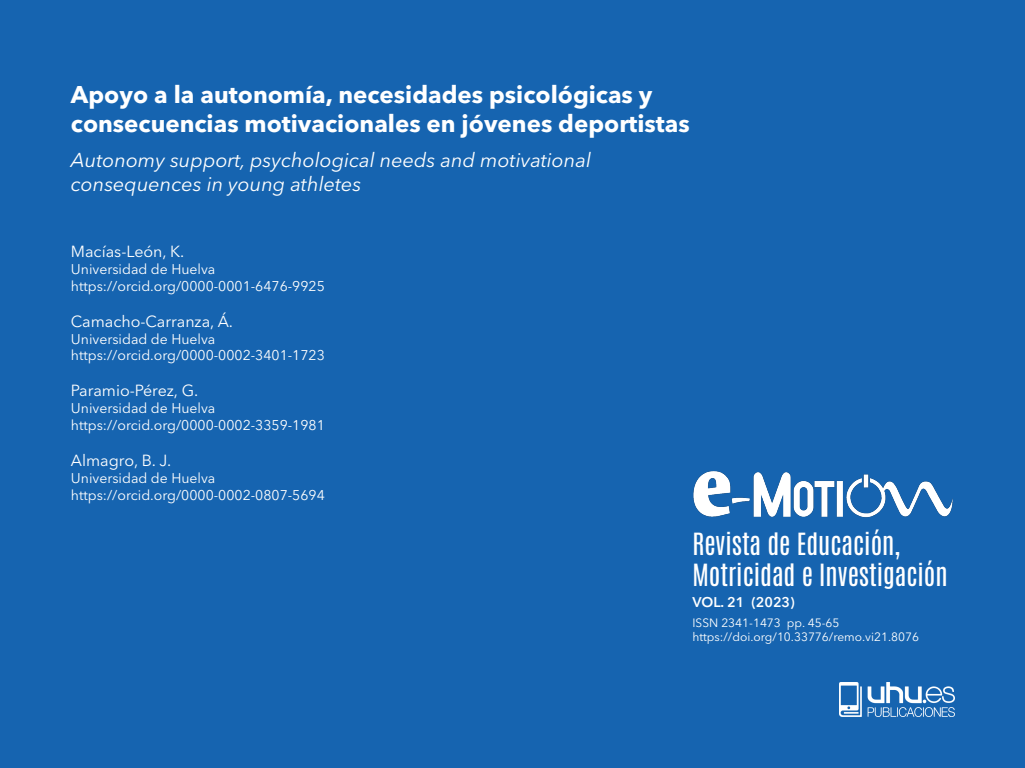
<style>
.page{position:relative;width:1025px;height:768px;background:#fff}
.page>*{position:absolute;margin:0;border:0;box-sizing:border-box;transform-origin:0 0}
.t1{font:26px/31.2px "Antonio";color:#fff}
.Titulo{font:700 24px/28.8px "Avenir Next LT Pro";color:#fff}
.Titulo_secundario{font:italic 20px/24px "Avenir Next LT Pro";color:#fff}
.universidad{font:16px "Avenir Next LT Pro";color:#fff}
.universidad-2{font:14px "Avenir Next LT Pro";color:#fff}
.t2{font:600 14px "Avenir Next LT Pro";color:#fff}
.t3{font:12px "Avenir Next LT Pro";color:#fff}
</style>
<div class="page">
<div style="left:0;top:0;width:1024px;height:768px;background:#1664b0"></div>
<img style="left:693px;top:471px;width:260px;height:47px">
<img style="left:839px;top:683px;width:114px;height:33px">
<p class="Titulo" style="left:71px;top:80px;width:620px">Apoyo a la autonomía, necesidades psicológicas y consecuencias motivacionales en jóvenes deportistas</p>
<p class="Titulo_secundario" style="left:71px;top:148px;width:521px">Autonomy support, psychological needs and motivational consequences in young athletes</p>
<p class="universidad" style="left:71px;top:242px;width:115px">Macías-León, K.</p>
<p class="universidad-2" style="left:71px;top:261px;width:146px">Universidad de Huelva</p>
<p class="universidad-2" style="left:71px;top:278px;width:255px">https://orcid.org/0000-0001-6476-9925</p>
<p class="universidad" style="left:71px;top:312px;width:163px">Camacho-Carranza, Á.</p>
<p class="universidad-2" style="left:71px;top:330px;width:146px">Universidad de Huelva</p>
<p class="universidad-2" style="left:71px;top:347px;width:255px">https://orcid.org/0000-0002-3401-1723</p>
<p class="universidad" style="left:71px;top:381px;width:129px">Paramio-Pérez, G.</p>
<p class="universidad-2" style="left:71px;top:400px;width:146px">Universidad de Huelva</p>
<p class="universidad-2" style="left:71px;top:417px;width:255px">https://orcid.org/0000-0002-3359-1981</p>
<p class="universidad" style="left:71px;top:451px;width:102px">Almagro, B. J.</p>
<p class="universidad-2" style="left:71px;top:470px;width:146px">Universidad de Huelva</p>
<p class="universidad-2" style="left:71px;top:486px;width:255px">https://orcid.org/0000-0002-0807-5694</p>
<h1 class="t1" style="left:692px;top:528px;width:257px">Revista de Educación,<br>Motricidad e Investigación</h1>
<p class="t2" style="left:692px;top:593px;width:104px">VOL. 21 (2023)</p>
<p class="t3" style="left:692px;top:615px;width:148px">ISSN 2341-1473 pp. 45-65</p>
<p class="t3" style="left:692px;top:630px;width:228px">https://doi.org/10.33776/remo.vi21.8076</p>
</div>
